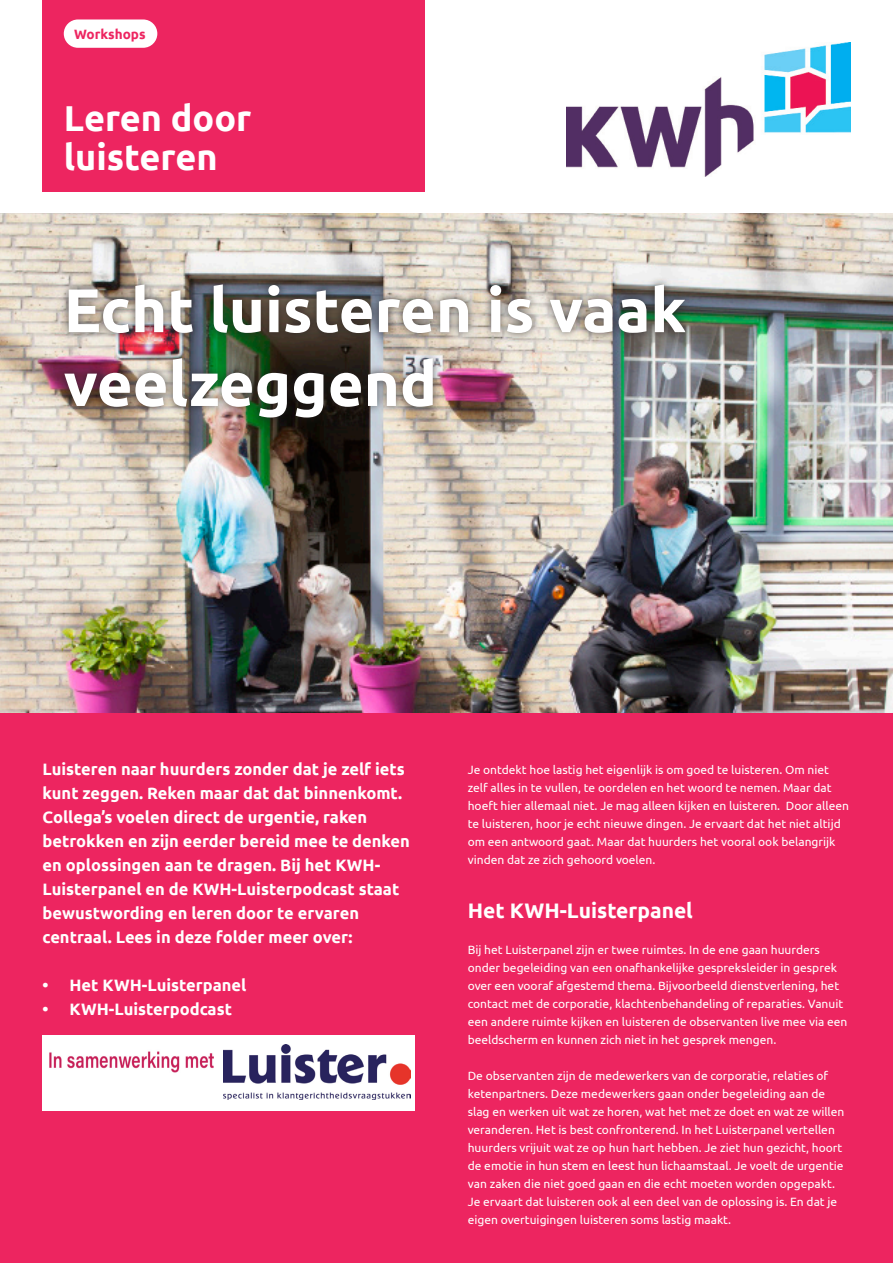
<style>
.page{position:relative;width:893px;height:1263px;background:#fff}
.page>*{position:absolute;margin:0;border:0;box-sizing:border-box;transform-origin:0 0}
.t1{font:700 61.5px/73.8px "Ubuntu";color:#fff}
.t2{font:700 36px/39px "Ubuntu";color:#fff}
.t3{font:700 21px "Ubuntu";color:#fff}
.t4{font:700 16.5px/24px "Ubuntu";color:#fff}
.t5{font:700 13.5px "Ubuntu";color:#ed2560}
.t6{font:12px/18px "Ubuntu";color:#fff}
</style>
<div class="page">
<img style="left:0;top:213px;width:893px;height:500px">
<div style="left:0;top:713px;width:893px;height:550px;background:#ed2560"></div>
<img style="left:566px;top:43px;width:284px;height:133px">
<div style="left:43px;top:0;width:382px;height:191px;background:#ed2560"></div>
<div style="left:56px;top:276px;width:637px;height:151px;background:#231f20;opacity:.75"></div>
<div style="left:64px;top:19px;width:93px;height:29px;background:#fff;border-radius:14px"></div>
<img style="left:43px;top:1035px;width:372px;height:76px">
<div style="left:217px;top:1036px;width:190px;height:72px;background:#fff"></div>
<img style="left:223px;top:1045px;width:187px;height:55px">
<p class="t5" style="left:74px;top:26px;width:73px">Workshops</p>
<p class="t2" style="left:64px;top:98px;width:189px">Leren door luisteren</p>
<p class="t1" style="left:64px;top:272px;width:624px">Echt luisteren is vaak veelzeggend</p>
<p class="t4" style="left:43px;top:757px;width:369px">Luisteren naar huurders zonder dat je zelf iets kunt zeggen. Reken maar dat dat binnenkomt.<br>Collega’s voelen direct de urgentie, raken betrokken en zijn eerder bereid mee te denken en oplossingen aan te dragen. Bij het KWH-Luisterpanel en de KWH-Luisterpodcast staat bewustwording en leren door te ervaren centraal. Lees in deze folder meer over:</p>
<p class="t4" style="left:43px;top:973px;width:205px">• Het KWH-Luisterpanel</p>
<p class="t4" style="left:43px;top:997px;width:191px">• KWH-Luisterpodcast</p>
<p class="t6" style="left:468px;top:760px;width:383px">Je ontdekt hoe lastig het eigenlijk is om goed te luisteren. Om niet zelf alles in te vullen, te oordelen en het woord te nemen. Maar dat hoeft hier allemaal niet. Je mag alleen kijken en luisteren. Door alleen te luisteren, hoor je echt nieuwe dingen. Je ervaart dat het niet altijd om een antwoord gaat. Maar dat huurders het vooral ook belangrijk vinden dat ze zich gehoord voelen.</p>
<p class="t3" style="left:468px;top:898px;width:227px">Het KWH-Luisterpanel</p>
<p class="t6" style="left:468px;top:940px;width:381px">Bij het Luisterpanel zijn er twee ruimtes. In de ene gaan huurders onder begeleiding van een onafhankelijke gespreksleider in gesprek over een vooraf afgestemd thema. Bijvoorbeeld dienstverlening, het contact met de corporatie, klachtenbehandeling of reparaties. Vanuit een andere ruimte kijken en luisteren de observanten live mee via een beeldscherm en kunnen zich niet in het gesprek mengen.</p>
<p class="t6" style="left:468px;top:1066px;width:378px">De observanten zijn de medewerkers van de corporatie, relaties of ketenpartners. Deze medewerkers gaan onder begeleiding aan de slag en werken uit wat ze horen, wat het met ze doet en wat ze willen veranderen. Het is best confronterend. In het Luisterpanel vertellen huurders vrijuit wat ze op hun hart hebben. Je ziet hun gezicht, hoort de emotie in hun stem en leest hun lichaamstaal. Je voelt de urgentie van zaken die niet goed gaan en die echt moeten worden opgepakt.<br>Je ervaart dat luisteren ook al een deel van de oplossing is. En dat je eigen overtuigingen luisteren soms lastig maakt.</p>
</div>
